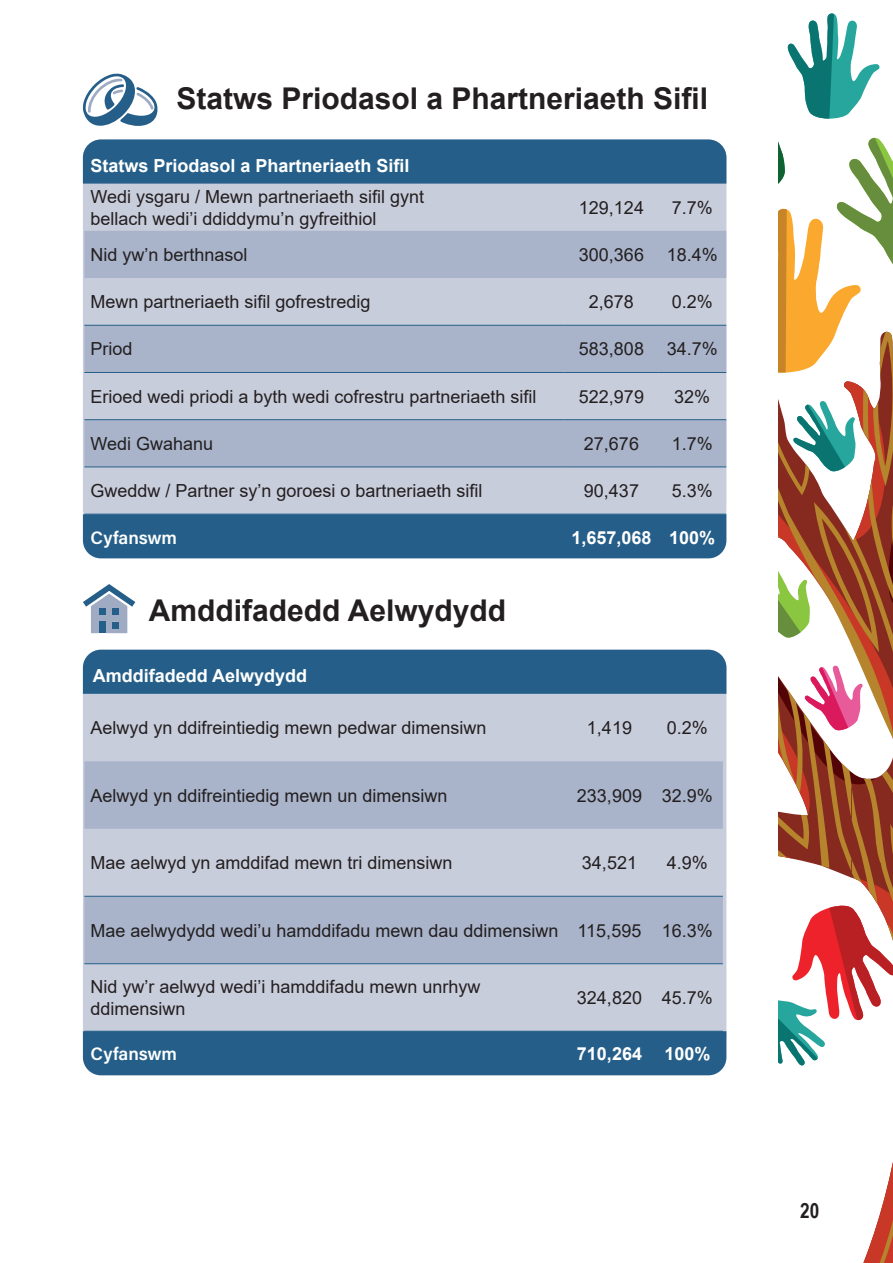
<style>
.page{position:relative;width:893px;height:1263px;background:#fff}
.page>*{position:absolute;margin:0;border:0;box-sizing:border-box;transform-origin:0 0}
.t1{font:700 30px "Arial";color:#231f20}
.t2{font:700 21px "Arial Narrow";color:#231f20}
.t3{font:18px/21.6px "Arial";color:#231f20}
.t4{font:700 18px "Arial";color:#fff}
.t5{font:600 18px "Acumin Pro";letter-spacing:-.01em;color:#fff}
</style>
<div class="page">
<div style="left:83px;top:139px;width:643px;height:388px;background:#c8cddc;border-radius:18px"></div>
<div style="left:83px;top:650px;width:643px;height:403px;background:#c8cddc;border-radius:18px"></div>
<div style="left:83px;top:514px;width:643px;height:44px;background:#255f89"></div>
<div style="left:83px;top:1031px;width:643px;height:44px;background:#255f89"></div>
<div style="left:83px;top:139px;width:643px;height:45px;background:#255f89"></div>
<div style="left:83px;top:650px;width:643px;height:44px;background:#255f89"></div>
<svg style="left:84px;top:231px;width:642px;height:236px;fill:#a9b4ca"></svg>
<hr style="left:84px;top:325px;width:481px;height:1px;background:#255f89">
<hr style="left:565px;top:325px;width:93px;height:1px;background:#255f89">
<hr style="left:658px;top:325px;width:68px;height:1px;background:#255f89">
<hr style="left:84px;top:372px;width:481px;height:1px;background:#255f89">
<hr style="left:565px;top:372px;width:93px;height:1px;background:#255f89">
<hr style="left:658px;top:372px;width:68px;height:1px;background:#255f89">
<hr style="left:84px;top:419px;width:481px;height:1px;background:#255f89">
<hr style="left:565px;top:419px;width:93px;height:1px;background:#255f89">
<hr style="left:658px;top:419px;width:68px;height:1px;background:#255f89">
<hr style="left:84px;top:467px;width:481px;height:1px;background:#255f89">
<hr style="left:565px;top:467px;width:93px;height:1px;background:#255f89">
<hr style="left:658px;top:467px;width:68px;height:1px;background:#255f89">
<hr style="left:84px;top:514px;width:481px;height:1px;background:#255f89">
<hr style="left:565px;top:514px;width:93px;height:1px;background:#255f89">
<hr style="left:658px;top:514px;width:68px;height:1px;background:#255f89">
<svg style="left:84px;top:761px;width:639px;height:202px;fill:#a9b4ca"></svg>
<hr style="left:84px;top:896px;width:483px;height:1px;background:#255f89">
<hr style="left:567px;top:896px;width:85px;height:1px;background:#255f89">
<hr style="left:652px;top:896px;width:71px;height:1px;background:#255f89">
<hr style="left:84px;top:963px;width:483px;height:1px;background:#255f89">
<hr style="left:567px;top:963px;width:85px;height:1px;background:#255f89">
<hr style="left:652px;top:963px;width:71px;height:1px;background:#255f89">
<hr style="left:84px;top:1031px;width:483px;height:1px;background:#255f89">
<hr style="left:567px;top:1031px;width:85px;height:1px;background:#255f89">
<hr style="left:652px;top:1031px;width:71px;height:1px;background:#255f89">
<svg style="left:778px;top:13px;width:115px;height:1250px"></svg>
<svg style="left:83px;top:73px;width:75px;height:53px"></svg>
<svg style="left:83px;top:584px;width:52px;height:49px"></svg>
<div style="left:99px;top:608px;width:7px;height:6px;background:#255f89"></div>
<div style="left:112px;top:608px;width:7px;height:6px;background:#255f89"></div>
<div style="left:112px;top:622px;width:7px;height:6px;background:#255f89"></div>
<div style="left:99px;top:621px;width:7px;height:12px;background:#255f89"></div>
<p class="t1" style="left:176px;top:78px;width:533px">Statws Priodasol a Phartneriaeth Sifil</p>
<p class="t4" style="left:90px;top:153px;width:321px">Statws Priodasol a Phartneriaeth Sifil</p>
<p class="t3" style="left:90px;top:186px;width:335px">Wedi ysgaru / Mewn partneriaeth sifil gynt</p>
<p class="t3" style="left:90px;top:207px;width:288px">bellach wedi’i ddiddymu’n gyfreithiol</p>
<p class="t3" style="left:579px;top:197px;width:67px">129,124</p>
<p class="t3" style="left:672px;top:197px;width:43px">7.7%</p>
<p class="t3" style="left:90px;top:244px;width:159px">Nid yw’n berthnasol</p>
<p class="t3" style="left:579px;top:244px;width:67px">300,366</p>
<p class="t3" style="left:667px;top:244px;width:53px">18.4%</p>
<p class="t3" style="left:90px;top:291px;width:282px">Mewn partneriaeth sifil gofrestredig</p>
<p class="t3" style="left:589px;top:291px;width:47px">2,678</p>
<p class="t3" style="left:672px;top:291px;width:43px">0.2%</p>
<p class="t3" style="left:90px;top:338px;width:44px">Priod</p>
<p class="t3" style="left:579px;top:338px;width:67px">583,808</p>
<p class="t3" style="left:667px;top:338px;width:53px">34.7%</p>
<p class="t3" style="left:90px;top:385px;width:448px">Erioed wedi priodi a byth wedi cofrestru partneriaeth sifil</p>
<p class="t3" style="left:579px;top:385px;width:67px">522,979</p>
<p class="t3" style="left:674px;top:385px;width:38px">32%</p>
<p class="t3" style="left:90px;top:433px;width:124px">Wedi Gwahanu</p>
<p class="t3" style="left:584px;top:433px;width:57px">27,676</p>
<p class="t3" style="left:672px;top:433px;width:43px">1.7%</p>
<p class="t3" style="left:90px;top:480px;width:394px">Gweddw / Partner sy’n goroesi o bartneriaeth sifil</p>
<p class="t3" style="left:584px;top:480px;width:57px">90,437</p>
<p class="t3" style="left:672px;top:480px;width:43px">5.3%</p>
<p class="t5" style="left:90px;top:525px;width:88px">Cyfanswm</p>
<p class="t4" style="left:571px;top:525px;width:82px">1,657,068</p>
<p class="t4" style="left:669px;top:525px;width:48px">100%</p>
<p class="t1" style="left:149px;top:590px;width:359px">Amddifadedd Aelwydydd</p>
<p class="t4" style="left:93px;top:662px;width:216px">Amddifadedd Aelwydydd</p>
<p class="t3" style="left:90px;top:717px;width:398px">Aelwyd yn ddifreintiedig mewn pedwar dimensiwn</p>
<p class="t3" style="left:587px;top:717px;width:47px">1,419</p>
<p class="t3" style="left:667px;top:717px;width:43px">0.2%</p>
<p class="t3" style="left:90px;top:784px;width:359px">Aelwyd yn ddifreintiedig mewn un dimensiwn</p>
<p class="t3" style="left:577px;top:784px;width:67px">233,909</p>
<p class="t3" style="left:662px;top:784px;width:53px">32.9%</p>
<p class="t3" style="left:90px;top:852px;width:364px">Mae aelwyd yn amddifad mewn tri dimensiwn</p>
<p class="t3" style="left:582px;top:852px;width:57px">34,521</p>
<p class="t3" style="left:667px;top:852px;width:43px">4.9%</p>
<p class="t3" style="left:90px;top:919px;width:470px">Mae aelwydydd wedi’u hamddifadu mewn dau ddimensiwn</p>
<p class="t3" style="left:578px;top:919px;width:65px">115,595</p>
<p class="t3" style="left:662px;top:919px;width:53px">16.3%</p>
<p class="t3" style="left:90px;top:976px;width:392px">Nid yw’r aelwyd wedi’i hamddifadu mewn unrhyw ddimensiwn</p>
<p class="t3" style="left:577px;top:987px;width:67px">324,820</p>
<p class="t3" style="left:662px;top:987px;width:53px">45.7%</p>
<p class="t5" style="left:90px;top:1041px;width:88px">Cyfanswm</p>
<p class="t4" style="left:577px;top:1041px;width:67px">710,264</p>
<p class="t4" style="left:664px;top:1041px;width:48px">100%</p>
<p class="t2" style="left:800px;top:1194px;width:21px">20</p>
</div>
